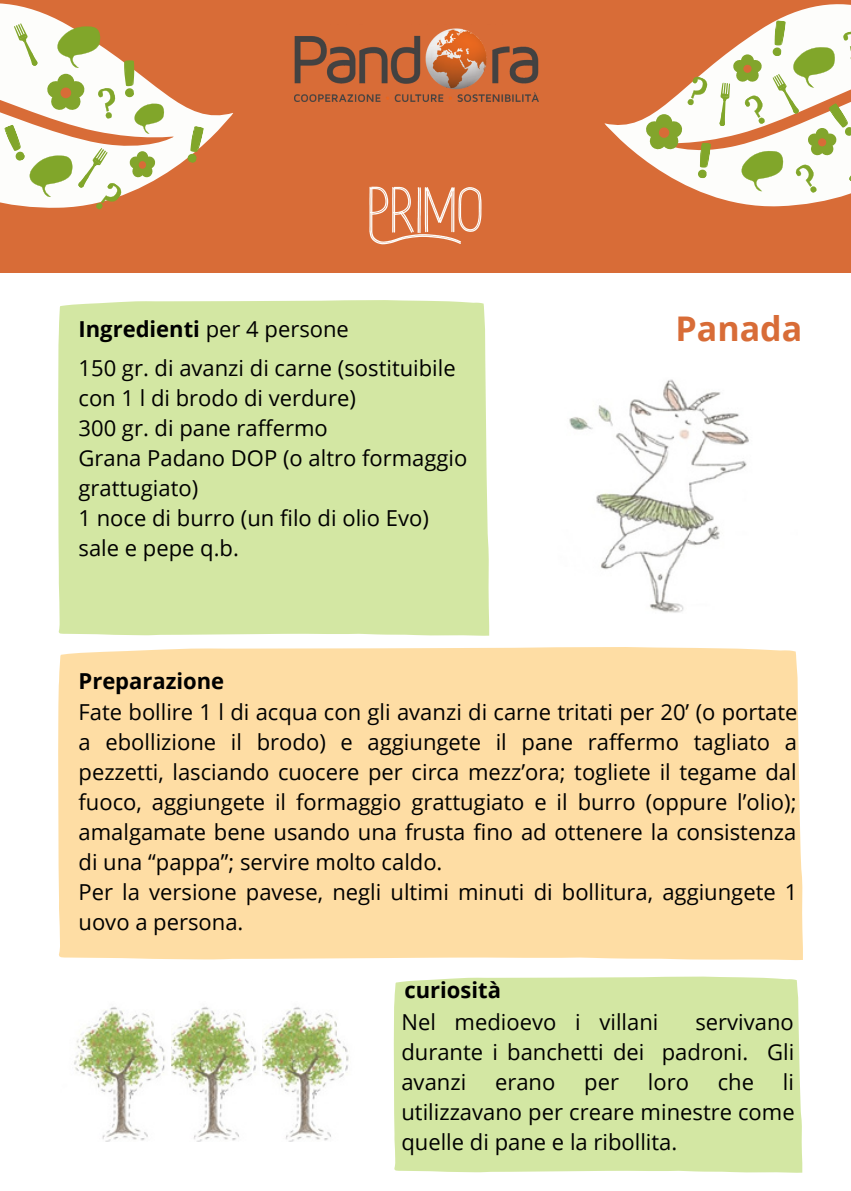
<style>
.page{position:relative;width:851px;height:1191px;background:#fff}
.page>*{position:absolute;margin:0;border:0;box-sizing:border-box;transform-origin:0 0}
.t1{font:64px "Manuvers";color:#fdfdfb}
.t2{font:700 34px "Open Sans";color:#d86c37}
.t3{font:22px/30px "Open Sans";color:#000;text-align:justify}
.t4{font:700 22px "Open Sans";color:#000}
.s1{font-weight:400}
</style>
<div class="page">
<div style="left:241px;top:0;width:356px;height:272px;background:#d86c37"></div>
<svg style="left:597px;top:0;width:253px;height:273px;fill:#d86c37"></svg>
<svg style="left:645px;top:20px;width:205px;height:175px"></svg>
<div style="left:743px;top:65px;width:8px;height:8px;background:#d86c37;border-radius:50%"></div>
<div style="left:58px;top:300px;width:431px;height:336px;background:#d3e7a3"></div>
<svg style="left:0;top:0;width:241px;height:320px;fill:#d86c37"></svg>
<svg style="left:186px;top:126px;width:18px;height:38px"></svg>
<svg style="left:4px;top:17px;width:168px;height:198px"></svg>
<div style="left:58px;top:647px;width:744px;height:313px;background:#fedda4"></div>
<div style="left:393px;top:977px;width:409px;height:196px;background:#d3e7a3"></div>
<img style="left:569px;top:379px;width:180px;height:234px">
<img style="left:262px;top:1007px;width:87px;height:134px">
<img style="left:171px;top:1007px;width:86px;height:134px">
<img style="left:74px;top:1007px;width:92px;height:134px">
<img style="left:294px;top:25px;width:245px;height:77px">
<p class="t1" style="left:367px;top:171px;width:117px">Primo</p>
<p class="t4" style="left:78px;top:313px;width:272px">Ingredienti <span class="s1">per 4 persone</span></p>
<p class="t3" style="left:78px;top:352px;width:379px">150 gr. di avanzi di carne (sostituibile con 1 l di brodo di verdure)</p>
<p class="t3" style="left:78px;top:412px;width:251px">300 gr. di pane raffermo</p>
<p class="t3" style="left:78px;top:442px;width:390px">Grana Padano DOP (o altro formaggio grattugiato)</p>
<p class="t3" style="left:78px;top:502px;width:352px">1 noce di burro (un filo di olio Evo)</p>
<p class="t3" style="left:78px;top:532px;width:162px">sale e pepe q.b.</p>
<p class="t4" style="left:78px;top:666px;width:147px">Preparazione</p>
<p class="t2" style="left:675px;top:304px;width:128px">Panada</p>
<p class="t3" style="left:78px;top:696px;width:720px">Fate bollire 1 l di acqua con gli avanzi di carne tritati per 20’ (o portate a ebollizione il brodo) e aggiungete il pane raffermo tagliato a pezzetti, lasciando cuocere per circa mezz’ora; togliete il tegame dal fuoco, aggiungete il formaggio grattugiato e il burro (oppure l’olio); amalgamate bene usando una frusta fino ad ottenere la consistenza di una “pappa”; servire molto caldo.</p>
<p class="t3" style="left:78px;top:876px;width:720px">Per la versione pavese, negli ultimi minuti di bollitura, aggiungete 1 uovo a persona.</p>
<p class="t4" style="left:404px;top:975px;width:98px">curiosità</p>
<p class="t3" style="left:401px;top:1006px;width:258px">Nel medioevo i villani</p>
<p class="t3" style="left:401px;top:1006px;width:394px;text-indent:294px">servivano durante i banchetti dei padroni. Gli avanzi</p>
<p class="t3" style="left:401px;top:1066px;width:395px;text-indent:381px">li utilizzavano per creare minestre come quelle di pane e la ribollita.</p>
<p class="t3" style="left:495px;top:1066px;width:62px">erano</p>
<p class="t3" style="left:584px;top:1066px;width:36px">per</p>
<p class="t3" style="left:648px;top:1066px;width:43px">loro</p>
<p class="t3" style="left:717px;top:1066px;width:38px">che</p>
</div>
